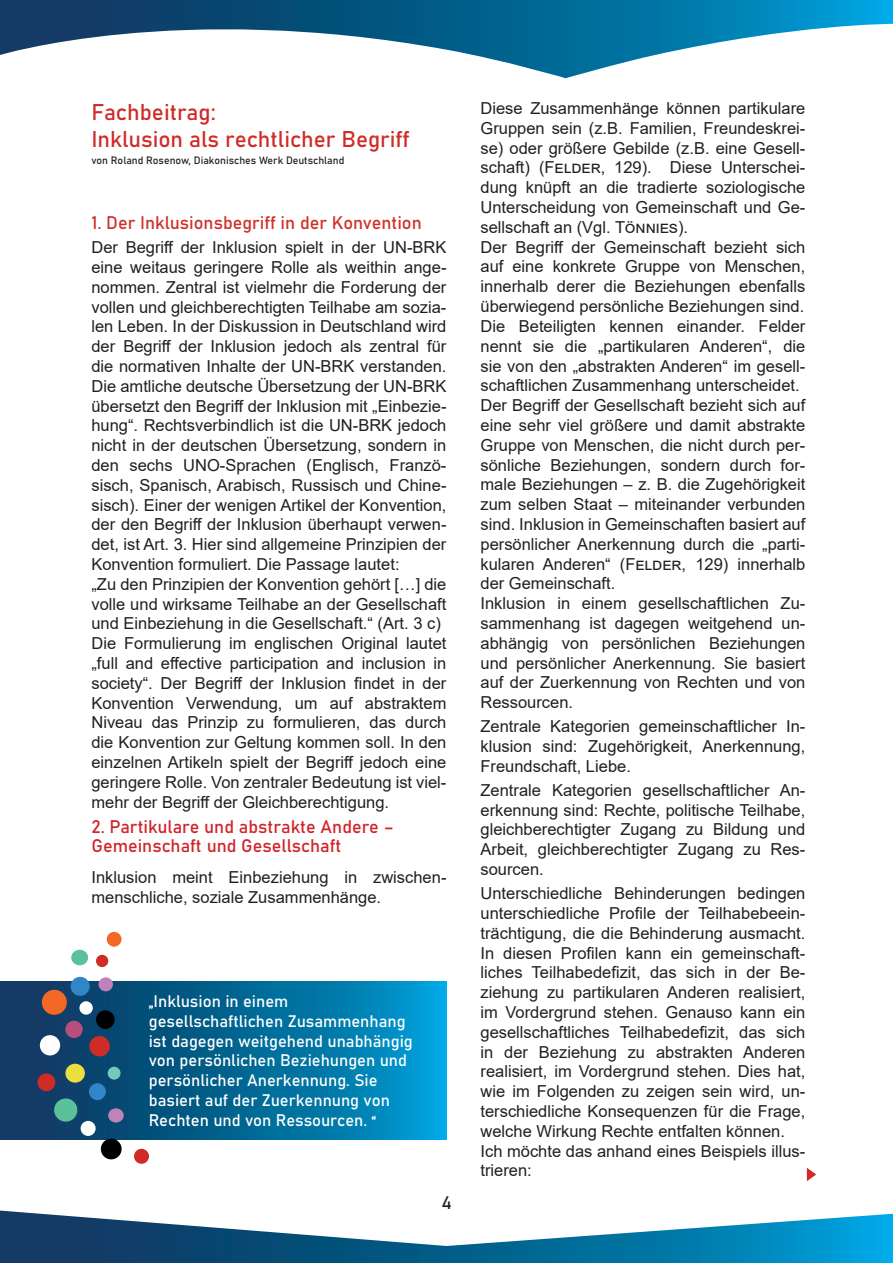
<style>
.page{position:relative;width:893px;height:1263px;background:#fff}
.page>*{position:absolute;margin:0;border:0;box-sizing:border-box;transform-origin:0 0}
.t1{font:22.5px/27px "Bahnschrift";color:#cf2c27}
.t2{font:18px/18.3px "Bahnschrift";color:#d1232a}
.t3{font:18px "Bahnschrift";color:#cf3028}
.t4{font:18px "Bahnschrift";color:#231f20}
.t5{font:16.5px/19.8px "Arial";color:#231f20}
.t6{font:16.5px/19.8px "Bahnschrift";color:#fff}
.t7{font:10.5px "Bahnschrift";color:#231f20}
.s1{font-size:15px}
</style>
<div class="page">
<svg style="left:0;top:1210px;width:893px;height:53px"></svg>
<svg style="left:0;top:0;width:893px;height:78px"></svg>
<svg style="left:0;top:981px;width:446px;height:159px;background:#046694"></svg>
<div style="left:89px;top:1083px;width:17px;height:17px;background:#3285c6;border-radius:50%"></div>
<div style="left:38px;top:1073px;width:17px;height:18px;background:#cf2c27;border-radius:50%"></div>
<div style="left:101px;top:1138px;width:21px;height:21px;background:#000;border-radius:50%"></div>
<div style="left:71px;top:977px;width:19px;height:19px;background:#3285c6;border-radius:50%"></div>
<div style="left:54px;top:1098px;width:23px;height:24px;background:#5bc19b;border-radius:50%"></div>
<div style="left:65px;top:1021px;width:18px;height:17px;background:#b84e7c;border-radius:50%"></div>
<div style="left:108px;top:1067px;width:13px;height:12px;background:#71c8bb;border-radius:50%"></div>
<div style="left:89px;top:1036px;width:21px;height:20px;background:#cf2c27;border-radius:50%"></div>
<div style="left:42px;top:990px;width:25px;height:25px;background:#f36826;border-radius:50%"></div>
<div style="left:96px;top:1010px;width:19px;height:19px;background:#000;border-radius:50%"></div>
<div style="left:65px;top:1064px;width:20px;height:19px;background:#ebdf3f;border-radius:50%"></div>
<div style="left:40px;top:1035px;width:20px;height:20px;background:#fff;border-radius:50%"></div>
<div style="left:79px;top:1001px;width:14px;height:14px;background:#fff;border-radius:50%"></div>
<div style="left:107px;top:932px;width:15px;height:15px;background:#f36826;border-radius:50%"></div>
<div style="left:134px;top:1149px;width:15px;height:15px;background:#cf2c27;border-radius:50%"></div>
<div style="left:71px;top:950px;width:17px;height:15px;background:#5bc19b;border-radius:50%"></div>
<div style="left:99px;top:977px;width:14px;height:14px;background:#c083b9;border-radius:50%"></div>
<div style="left:108px;top:1108px;width:16px;height:14px;background:#c083b9;border-radius:50%"></div>
<div style="left:81px;top:1121px;width:15px;height:15px;background:#fff;border-radius:50%"></div>
<div style="left:96px;top:955px;width:12px;height:12px;background:#cf2c27;border-radius:50%"></div>
<svg style="left:807px;top:1168px;width:9px;height:13px"></svg>
<h1 class="t1" style="left:91px;top:98px;width:320px">Fachbeitrag:<br>Inklusion als rechtlicher Begriff</h1>
<p class="t7" style="left:91px;top:153px;width:254px">von Roland Rosenow, Diakonisches Werk Deutschland</p>
<p class="t3" style="left:91px;top:211px;width:332px">1. Der Inklusionsbegriff in der Konvention</p>
<p class="t5" style="left:91px;top:237px;width:357px">Der Begriff der Inklusion spielt in der UN-BRK eine weitaus geringere Rolle als weithin ange&shy;nommen. Zentral ist vielmehr die Forderung der vollen und gleichberechtigten Teilhabe am sozia&shy;len Leben. In der Diskussion in Deutschland wird der Begriff der Inklusion jedoch als zentral für die normativen Inhalte der UN-BRK verstanden.<br>Die amtliche deutsche Übersetzung der UN-BRK übersetzt den Begriff der Inklusion mit „Einbezie&shy;hung“. Rechtsverbindlich ist die UN-BRK jedoch nicht in der deutschen Übersetzung, sondern in den sechs UNO-Sprachen (Englisch, Franzö&shy;sisch, Spanisch, Arabisch, Russisch und Chine&shy;sisch). Einer der wenigen Artikel der Konvention, der den Begriff der Inklusion überhaupt verwen&shy;det, ist Art. 3. Hier sind allgemeine Prinzipien der Konvention formuliert. Die Passage lautet:<br>„Zu den Prinzipien der Konvention gehört […] die volle und wirksame Teilhabe an der Gesellschaft und Einbeziehung in die Gesellschaft.“ (Art. 3 c)<br>Die Formulierung im englischen Original lautet „full and effective participation and inclusion in society“. Der Begriff der Inklusion findet in der Konvention Verwendung, um auf abstraktem Niveau das Prinzip zu formulieren, das durch die Konvention zur Geltung kommen soll. In den einzelnen Artikeln spielt der Begriff jedoch eine geringere Rolle. Von zentraler Bedeutung ist viel&shy;mehr der Begriff der Gleichberechtigung.</p>
<p class="t2" style="left:91px;top:818px;width:304px">2. Partikulare und abstrakte Andere –<br>Gemeinschaft und Gesellschaft</p>
<p class="t5" style="left:91px;top:867px;width:357px">Inklusion meint Einbeziehung in zwischen&shy;menschliche, soziale Zusammenhänge.</p>
<p class="t6" style="left:149px;top:991px;width:265px"><span class="s1">„</span>Inklusion in einem gesellschaftlichen Zusammenhang ist dagegen weitgehend unabhängig von persönlichen Beziehungen und persönlicher Anerkennung. Sie basiert auf der Zuerkennung von<br>Rechten und von Ressourcen. <span class="s1">“</span></p>
<p class="t4" style="left:441px;top:1191px;width:12px">4</p>
<p class="t5" style="left:480px;top:98px;width:326px">Diese Zusammenhänge können partikulare Gruppen sein (z.B. Familien, Freundeskrei&shy;se) oder größere Gebilde (z.B. eine Gesell&shy;schaft) (Felder, 129). Diese Unterschei&shy;dung knüpft an die tradierte soziologische Unterscheidung von Gemeinschaft und Ge&shy;sellschaft an (Vgl. Tönnies).<br>Der Begriff der Gemeinschaft bezieht sich auf eine konkrete Gruppe von Menschen, innerhalb derer die Beziehungen ebenfalls überwiegend persönliche Beziehungen sind.<br>Die Beteiligten kennen einander. Felder nennt sie die „partikularen Anderen“, die sie von den „abstrakten Anderen“ im gesell&shy;schaftlichen Zusammenhang unterscheidet.<br>Der Begriff der Gesellschaft bezieht sich auf eine sehr viel größere und damit abstrakte Gruppe von Menschen, die nicht durch per&shy;sönliche Beziehungen, sondern durch for&shy;male Beziehungen – z. B. die Zugehörigkeit zum selben Staat – miteinander verbunden sind. Inklusion in Gemeinschaften basiert auf persönlicher Anerkennung durch die „parti&shy;kularen Anderen“ (Felder, 129) innerhalb der Gemeinschaft.<br>Inklusion in einem gesellschaftlichen Zu&shy;sammenhang ist dagegen weitgehend un&shy;abhängig von persönlichen Beziehungen und persönlicher Anerkennung. Sie basiert auf der Zuerkennung von Rechten und von Ressourcen.</p>
<p class="t5" style="left:480px;top:716px;width:326px;text-align:justify">Zentrale Kategorien gemeinschaftlicher In&shy;klusion sind: Zugehörigkeit, Anerkennung, Freundschaft, Liebe.</p>
<p class="t5" style="left:480px;top:780px;width:326px;text-align:justify">Zentrale Kategorien gesellschaftlicher An&shy;erkennung sind: Rechte, politische Teilhabe, gleichberechtigter Zugang zu Bildung und Arbeit, gleichberechtigter Zugang zu Res&shy;sourcen.</p>
<p class="t5" style="left:480px;top:883px;width:326px">Unterschiedliche Behinderungen bedingen unterschiedliche Profile der Teilhabebeein&shy;trächtigung, die die Behinderung ausmacht.<br>In diesen Profilen kann ein gemeinschaft&shy;liches Teilhabedefizit, das sich in der Be&shy;ziehung zu partikularen Anderen realisiert, im Vordergrund stehen. Genauso kann ein gesellschaftliches Teilhabedefizit, das sich in der Beziehung zu abstrakten Anderen realisiert, im Vordergrund stehen. Dies hat, wie im Folgenden zu zeigen sein wird, un&shy;terschiedliche Konsequenzen für die Frage, welche Wirkung Rechte entfalten können.<br>Ich möchte das anhand eines Beispiels illus&shy;trieren:</p>
</div>
